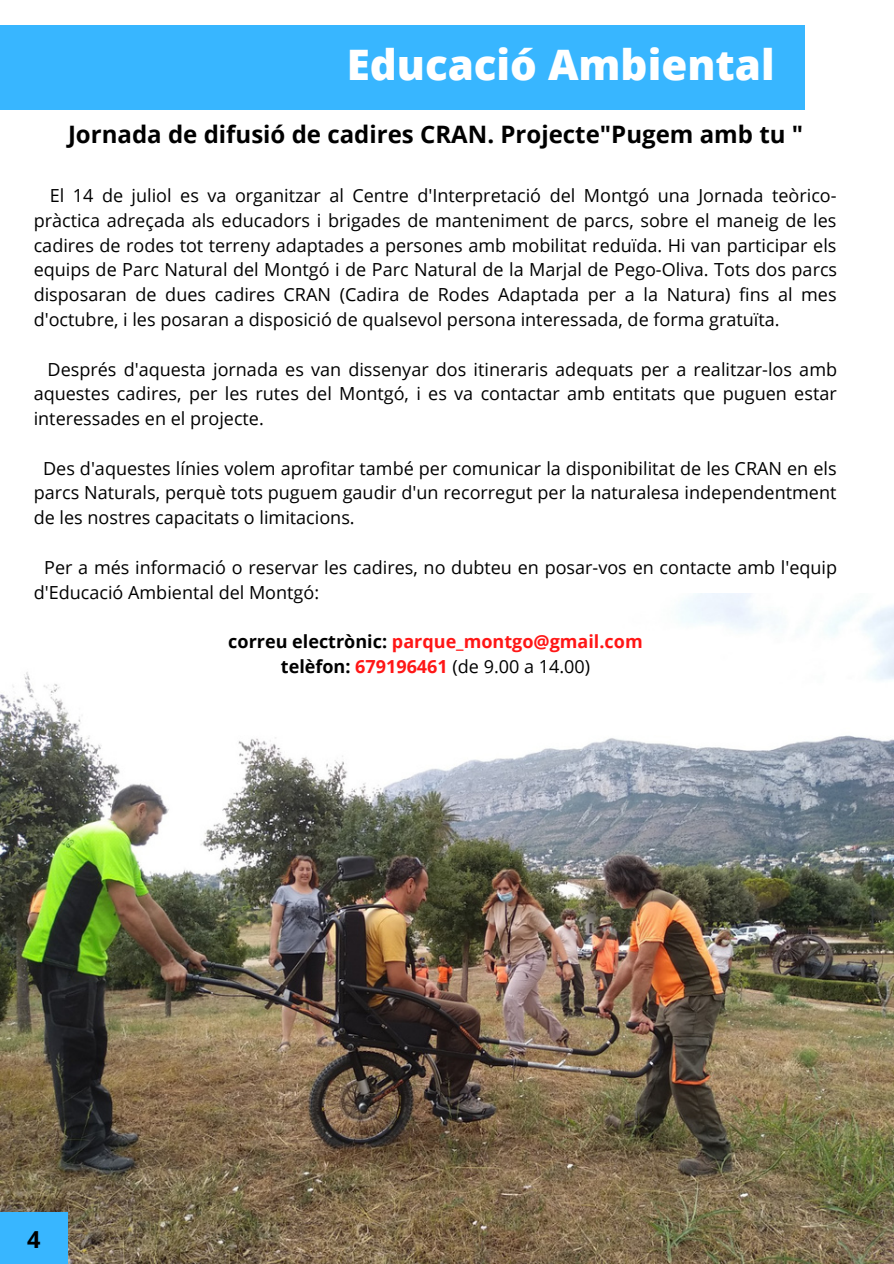
<style>
.page{position:relative;width:894px;height:1264px;background:#fff}
.page>*{position:absolute;margin:0;border:0;box-sizing:border-box;transform-origin:0 0}
.t1{font:800 42px "Open Sans";color:#fff}
.t2{font:700 24px "Open Sans";color:#000}
.t3{font:700 23.4px "Open Sans";color:#000}
.t4{font:18px/24.8px "Open Sans";color:#000;text-align:justify}
.t5{font:700 18px/24.8px "Open Sans";color:#ff1616;text-align:center}
.s1{color:#000}
.s2{font-weight:400;color:#000}
</style>
<div class="page">
<div style="left:0;top:25px;width:804px;height:84px;background:#38b6ff"></div>
<img style="left:0;top:594px;width:893px;height:669px">
<div style="left:0;top:1212px;width:67px;height:51px;background:#38b6ff"></div>
<h1 class="t1" style="left:346px;top:35px;width:429px">Educació Ambiental</h1>
<h2 class="t2" style="left:68px;top:118px;width:736px">Jornada de difusió de cadires CRAN. Projecte"Pugem amb tu "</h2>
<p class="t4" style="left:34px;top:183px;width:804px;text-indent:16px">El 14 de juliol es va organitzar al Centre d'Interpretació del Montgó una Jornada teòrico&shy;pràctica adreçada als educadors i brigades de manteniment de parcs, sobre el maneig de les cadires de rodes tot terreny adaptades a persones amb mobilitat reduïda. Hi van participar els equips de Parc Natural del Montgó i de Parc Natural de la Marjal de Pego-Oliva. Tots dos parcs disposaran de dues cadires CRAN (Cadira de Rodes Adaptada per a la Natura) fins al mes d'octubre, i les posaran a disposició de qualsevol persona interessada, de forma gratuïta.</p>
<p class="t4" style="left:34px;top:356px;width:804px;text-indent:14px">Després d'aquesta jornada es van dissenyar dos itineraris adequats per a realitzar-los amb aquestes cadires, per les rutes del Montgó, i es va contactar amb entitats que puguen estar interessades en el projecte.</p>
<p class="t4" style="left:34px;top:455px;width:804px;text-indent:9px">Des d'aquestes línies volem aprofitar també per comunicar la disponibilitat de les CRAN en els parcs Naturals, perquè tots puguem gaudir d'un recorregut per la naturalesa independentment de les nostres capacitats o limitacions.</p>
<p class="t4" style="left:34px;top:554px;width:804px;text-indent:10px">Per a més informació o reservar les cadires, no dubteu en posar-vos en contacte amb l'equip d'Educació Ambiental del Montgó:</p>
<p class="t5" style="left:228px;top:628px;width:416px"><span class="s1">correu electrònic:</span> parque_montgo@gmail.com <span class="s1">telèfon:</span> 679196461 <span class="s2">(de 9.00 a 14.00)</span></p>
<p class="t3" style="left:27px;top:1222px;width:15px">4</p>
</div>
